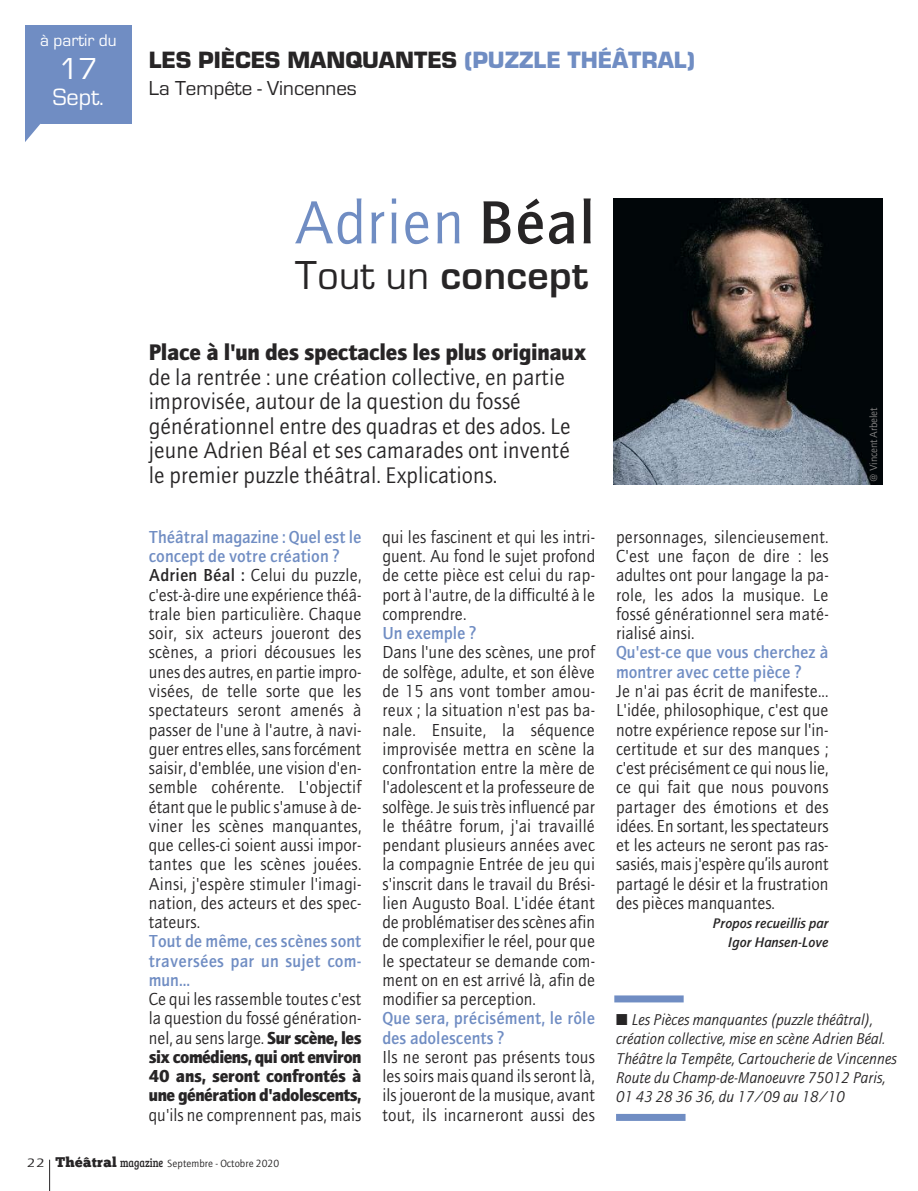
<style>
.page{position:relative;width:918px;height:1191px;background:#fff}
.page>*{position:absolute;margin:0;border:0;box-sizing:border-box;transform-origin:0 0}
.t1{font:61.25px "AT Quay Sans";letter-spacing:.015em;color:#708dc3}
.t2{font:700 42px "Eurostile";letter-spacing:.01em;color:#272526}
.t3{font:31.5px "Eurostile";color:#fff}
.t4{font:900 24.5px "Eurostile";color:#272526}
.t5{font:24.5px "Eurostile";color:#fff}
.t6{font:22.75px/24.5px "AT Quay Sans";color:#272526}
.t7{font:900 22.75px "AT Quay Sans";letter-spacing:-.015em;color:#272526}
.t8{font:21px "Eurostile";color:#272526}
.t9{font:17.5px/19.2px "AT Quay Sans";color:#272526;text-align:justify;scale:.96 1}
.t10{font:900 17.5px/19.2px "AT Quay Sans";letter-spacing:-.03em;color:#272526;text-align:justify;scale:.96 1}
.t11{font:500 17.5px/19.2px "AT Quay Sans";color:#708dc3;scale:.96 1}
.t12{font:17.5px "Eurostile";color:#fff}
.t13{font:italic 15.75px/19.2px "AT Quay Sans";color:#272526;scale:.96 1}
.t14{font:italic 500 14px/19.2px "AT Quay Sans";color:#272526;text-align:right}
.t15{font:10.5px "AT Quay Sans";color:#272526}
.t16{font:10.5px "AT Quay Sans";letter-spacing:-.025em;color:#848383}
.s1{color:#708dc3}
.s2{font-weight:500;color:#272526}
.s3{font-weight:400}
.s4{font-weight:500;color:#708dc3}
.s5{font-weight:500}
.s6{font-size:12.25px}
.s7{font-family:"Chunk Five";font-size:14px}
.s8{font-family:"Bree Serif";font-size:12.25px}
</style>
<div class="page">
<hr style="left:49px;top:1159px;width:1px;height:32px;background:#272526">
<div style="left:25px;top:25px;width:107px;height:121px;background:#708dc3"></div>
<svg style="left:25px;top:124px;width:16px;height:22px"></svg>
<div style="left:41px;top:124px;width:105px;height:32px;background:#fff"></div>
<div style="left:616px;top:1113px;width:69px;height:7px;background:#708dc3"></div>
<div style="left:614px;top:995px;width:69px;height:7px;background:#708dc3"></div>
<img style="left:613px;top:198px;width:269px;height:287px">
<p class="t12" style="left:40px;top:29px;width:78px">à partir du</p>
<h3 class="t3" style="left:59px;top:49px;width:40px">17</h3>
<h3 class="t5" style="left:53px;top:82px;width:53px">Sept.</h3>
<h3 class="t4" style="left:149px;top:47px;width:548px">LES PIÈCES MANQUANTES <span class="s1">(PUZZLE THÉÂTRAL)</span></h3>
<p class="t8" style="left:149px;top:76px;width:210px">La Tempête - Vincennes</p>
<h1 class="t1" style="left:294px;top:186px;width:302px">Adrien <span class="s2">Béal</span></h1>
<h2 class="t2" style="left:295px;top:250px;width:294px"><span class="s3">Tout un</span> concept</h2>
<h3 class="t7" style="left:149px;top:339px;width:439px">Place à l'un des spectacles les plus originaux</h3>
<h3 class="t6" style="left:149px;top:365px;width:423px">de la rentrée : une création collective, en partie improvisée, autour de la question du fossé générationnel entre des quadras et des ados. Le jeune Adrien Béal et ses camarades ont inventé le premier puzzle théâtral. Explications.</h3>
<p class="t9" style="left:149px;top:527px;width:223px;text-align:left"><span class="s4">Théâtral magazine : Quel est le concept de votre création ?<br></span><span class="s5">Adrien Béal :</span> Celui du puzzle, c'est-à-dire une expérience théâ&shy;trale bien particulière. Chaque soir, six acteurs joueront des scènes, a priori décousues les unes des autres, en partie impro&shy;visées, de telle sorte que les spectateurs seront amenés à passer de l'une à l'autre, à navi&shy;guer entres elles, sans forcément saisir, d'emblée, une vision d'en&shy;semble cohérente. L'objectif étant que le public s'amuse à de&shy;viner les scènes manquantes, que celles-ci soient aussi impor&shy;tantes que les scènes jouées.<br>Ainsi, j'espère stimuler l'imagi&shy;nation, des acteurs et des spec&shy;tateurs.</p>
<p class="t11" style="left:149px;top:931px;width:223px;text-align:justify">Tout de même, ces scènes sont traversées par un sujet com&shy;mun...</p>
<p class="t10" style="left:149px;top:989px;width:223px"><span class="s3">Ce qui les rassemble toutes c'est la question du fossé génération&shy;nel, au sens large.</span> Sur scène, les six comédiens, qui ont environ 40 ans, seront confrontés à une génération d'adolescents,</p>
<p class="t9" style="left:149px;top:1105px;width:223px">qu'ils ne comprennent pas, mais</p>
<p class="t9" style="left:382px;top:527px;width:223px">qui les fascinent et qui les intri&shy;guent. Au fond le sujet profond de cette pièce est celui du rap&shy;port à l'autre, de la difficulté à le comprendre.</p>
<p class="t11" style="left:382px;top:623px;width:99px">Un exemple ?</p>
<p class="t9" style="left:382px;top:643px;width:223px">Dans l'une des scènes, une prof de solfège, adulte, et son élève de 15 ans vont tomber amou&shy;reux ; la situation n'est pas ba&shy;nale. Ensuite, la séquence improvisée mettra en scène la confrontation entre la mère de l'adolescent et la professeure de solfège. Je suis très influencé par le théâtre forum, j'ai travaillé pendant plusieurs années avec la compagnie Entrée de jeu qui s'inscrit dans le travail du Brési&shy;lien Augusto Boal. L'idée étant de problématiser des scènes afin de complexifier le réel, pour que le spectateur se demande com&shy;ment on en est arrivé là, afin de modifier sa perception.</p>
<p class="t11" style="left:382px;top:1008px;width:223px">Que sera, précisément, le rôle des adolescents ?</p>
<p class="t9" style="left:382px;top:1047px;width:223px">Ils ne seront pas présents tous les soirs mais quand ils seront là, ils joueront de la musique, avant tout, ils incarneront aussi des</p>
<p class="t9" style="left:616px;top:527px;width:223px">personnages, silencieusement.<br>C'est une façon de dire : les adultes ont pour langage la pa&shy;role, les ados la musique. Le fossé générationnel sera maté&shy;rialisé ainsi.</p>
<p class="t11" style="left:616px;top:642px;width:223px">Qu'est-ce que vous cherchez à montrer avec cette pièce ?</p>
<p class="t9" style="left:616px;top:681px;width:223px">Je n'ai pas écrit de manifeste...<br>L'idée, philosophique, c'est que notre expérience repose sur l'in&shy;certitude et sur des manques ; c'est précisément ce qui nous lie, ce qui fait que nous pouvons partager des émotions et des idées. En sortant, les spectateurs et les acteurs ne seront pas ras&shy;sasiés, mais j'espère qu’ils auront partagé le désir et la frustration des pièces manquantes.</p>
<p class="t14" style="left:713px;top:913px;width:117px">Propos recueillis par<br>Igor Hansen-Love</p>
<p class="t16" style="left:867px;top:483px;width:77px;rotate:-90deg">@ Vincent Arbelet</p>
<p class="t13" style="left:616px;top:1010px;width:294px">■ Les Pièces manquantes (puzzle théâtral), création collective, mise en scène Adrien Béal.<br>Théâtre la Tempête, Cartoucherie de Vincennes Route du Champ-de-Manoeuvre 75012 Paris, 01 43 28 36 36, du 17/09 au 18/10</p>
<p class="t15" style="left:27px;top:1157px;width:254px"><span class="s6">22</span> <span class="s7">Théâtral</span> <span class="s8">magazine</span> Septembre - Octobre 2020</p>
</div>
